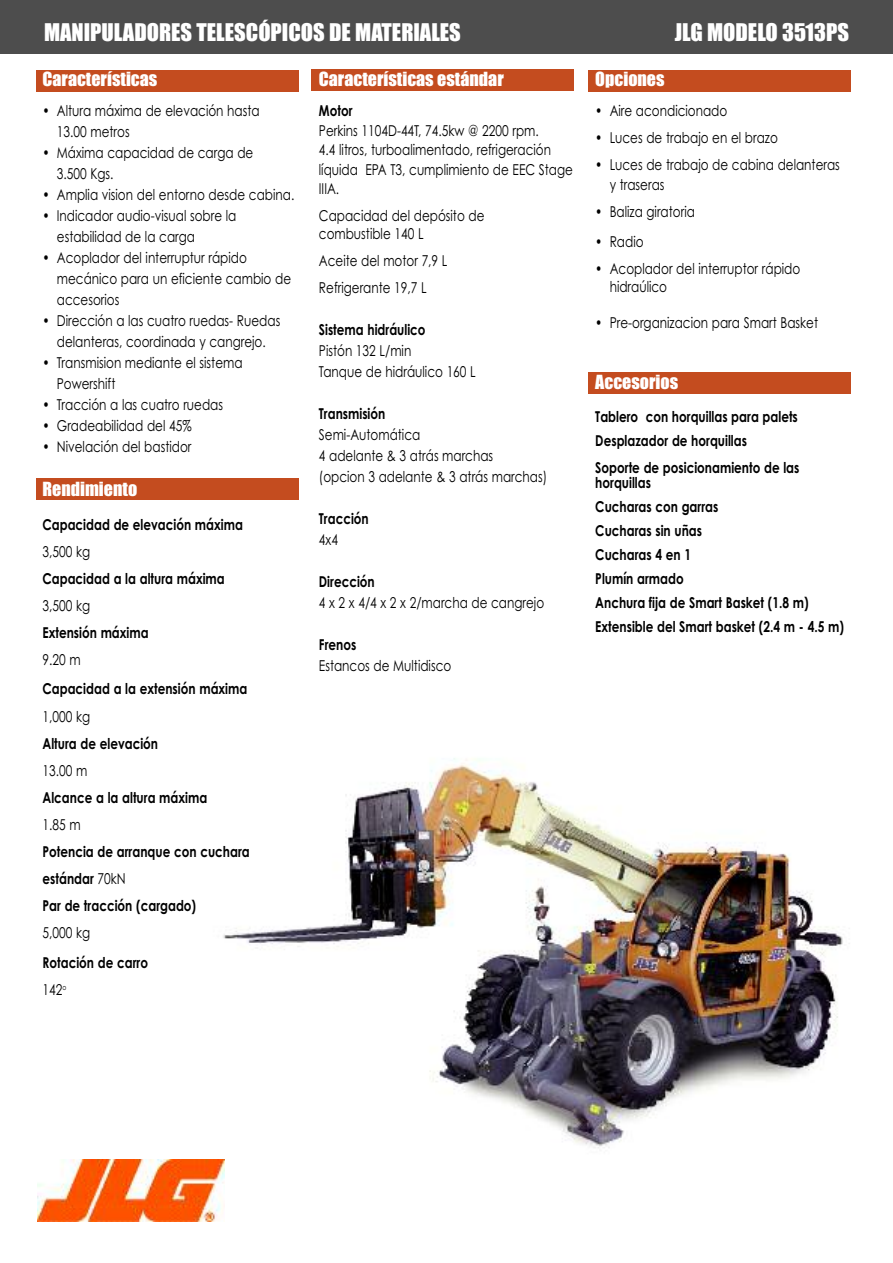
<style>
.page{position:relative;width:893px;height:1263px;background:#fff}
.page>*{position:absolute;margin:0;border:0;box-sizing:border-box;transform-origin:0 0}
.t1{font:22.5px "Impact";color:#fff}
.t2{font:18px "Impact";color:#fff}
.t3{font:15px/21px "Century Gothic";color:#000;scale:.8 1}
.t4{font:700 15px/24px "Century Gothic";color:#000;scale:.8 1}
.s1{font-weight:400}
</style>
<div class="page">
<div style="left:588px;top:372px;width:262px;height:21px;background:#c44c1f"></div>
<div style="left:588px;top:70px;width:262px;height:21px;background:#c44c1f"></div>
<div style="left:311px;top:69px;width:263px;height:22px;background:#c44c1f"></div>
<div style="left:36px;top:478px;width:263px;height:22px;background:#c44c1f"></div>
<div style="left:36px;top:70px;width:263px;height:21px;background:#c44c1f"></div>
<div style="left:0;top:0;width:893px;height:54px;background:#4d4d4d"></div>
<img style="left:223px;top:758px;width:627px;height:390px">
<img style="left:37px;top:1159px;width:188px;height:62px">
<h1 class="t1" style="left:44px;top:20px;width:418px">MANIPULADORES TELESCÓPICOS DE MATERIALES</h1>
<h1 class="t1" style="left:675px;top:20px;width:176px">JLG MODELO 3513PS</h1>
<p class="t2" style="left:43px;top:69px;width:116px">Características</p>
<p class="t3" style="left:57px;top:101px;width:255px;text-indent:-14px">• Altura máxima de elevación hasta<br>13.00 metros</p>
<p class="t3" style="left:57px;top:143px;width:247px;text-indent:-14px">• Máxima capacidad de carga de<br>3.500 Kgs.</p>
<p class="t3" style="left:43px;top:185px;width:316px">• Amplia vision del entorno desde cabina.</p>
<p class="t3" style="left:57px;top:206px;width:226px;text-indent:-14px">• Indicador audio-visual sobre la estabilidad de la carga</p>
<p class="t3" style="left:57px;top:248px;width:294px;text-indent:-14px">• Acoplador del interruptur rápido mecánico para un eficiente cambio de accesorios</p>
<p class="t3" style="left:43px;top:311px;width:299px;text-align:center">• Dirección a las cuatro ruedas- Ruedas delanteras, coordinada y cangrejo.</p>
<p class="t3" style="left:57px;top:353px;width:234px;text-indent:-14px">• Transmision mediante el sistema<br>Powershift</p>
<p class="t3" style="left:43px;top:395px;width:227px">• Tracción a las cuatro ruedas</p>
<p class="t3" style="left:43px;top:416px;width:188px">• Gradeabilidad del 45%</p>
<p class="t3" style="left:43px;top:437px;width:188px">• Nivelación del bastidor</p>
<p class="t2" style="left:43px;top:479px;width:96px">Rendimiento</p>
<p class="t4" style="left:43px;top:513px;width:252px">Capacidad de elevación máxima</p>
<p class="t3" style="left:43px;top:542px;width:61px">3,500 kg</p>
<p class="t4" style="left:43px;top:567px;width:229px">Capacidad a la altura máxima</p>
<p class="t3" style="left:43px;top:596px;width:61px">3,500 kg</p>
<p class="t4" style="left:43px;top:621px;width:134px">Extensión máxima</p>
<p class="t3" style="left:43px;top:650px;width:49px">9.20 m</p>
<p class="t4" style="left:43px;top:677px;width:258px">Capacidad a la extensión máxima</p>
<p class="t3" style="left:43px;top:707px;width:61px">1,000 kg</p>
<p class="t4" style="left:43px;top:732px;width:146px">Altura de elevación</p>
<p class="t3" style="left:43px;top:761px;width:58px">13.00 m</p>
<p class="t4" style="left:43px;top:786px;width:207px">Alcance a la altura máxima</p>
<p class="t3" style="left:43px;top:815px;width:49px">1.85 m</p>
<p class="t4" style="left:43px;top:839px;width:261px;line-height:27px">Potencia de arranque con cuchara estándar <span class="s1">70kN<br></span>Par de tracción (cargado)</p>
<p class="t3" style="left:43px;top:923px;width:61px">5,000 kg</p>
<p class="t4" style="left:43px;top:950px;width:133px;line-height:27px">Rotación de carro<br><span class="s1">142</span><sup>o</sup></p>
<p class="t2" style="left:319px;top:69px;width:186px">Características estándar</p>
<p class="t4" style="left:319px;top:99px;width:43px">Motor</p>
<p class="t3" style="left:319px;top:121px;width:319px;line-height:19.5px">Perkins 1104D-44T, 74.5kw @ 2200 rpm.<br>4.4 litros, turboalimentado, refrigeración líquida EPA T3, cumplimiento de EEC Stage<br>IIIA.</p>
<p class="t3" style="left:319px;top:207px;width:208px;line-height:18px">Capacidad del depósito de combustible 140 L</p>
<p class="t3" style="left:319px;top:248px;width:162px;line-height:27px">Aceite del motor 7,9 L<br>Refrigerante 19,7 L</p>
<p class="t4" style="left:319px;top:318px;width:135px">Sistema hidráulico</p>
<p class="t3" style="left:319px;top:341px;width:198px">Pistón 132 L/min<br>Tanque de hidráulico 160 L</p>
<p class="t4" style="left:319px;top:402px;width:85px">Transmisión</p>
<p class="t3" style="left:319px;top:425px;width:287px">Semi-Automática<br>4 adelante &amp; 3 atrás marchas<br>(opcion 3 adelante &amp; 3 atrás marchas)</p>
<p class="t4" style="left:319px;top:507px;width:64px">Tracción</p>
<p class="t3" style="left:319px;top:530px;width:25px">4x4</p>
<p class="t4" style="left:319px;top:570px;width:71px">Dirección</p>
<p class="t3" style="left:319px;top:593px;width:283px">4 x 2 x 4/4 x 2 x 2/marcha de cangrejo</p>
<p class="t4" style="left:319px;top:633px;width:48px">Frenos</p>
<p class="t3" style="left:319px;top:656px;width:167px">Estancos de Multidisco</p>
<p class="t2" style="left:595px;top:69px;width:71px">Opciones</p>
<p class="t3" style="left:595px;top:101px;width:167px">• Aire acondicionado</p>
<p class="t3" style="left:595px;top:128px;width:230px">• Luces de trabajo en el brazo</p>
<p class="t3" style="left:610px;top:155px;width:289px;line-height:19.5px;text-indent:-14px">• Luces de trabajo de cabina delanteras y traseras</p>
<p class="t3" style="left:595px;top:201px;width:126px">• Baliza giratoria</p>
<p class="t3" style="left:595px;top:231px;width:62px">• Radio</p>
<p class="t3" style="left:610px;top:260px;width:240px;line-height:18px;text-indent:-14px">• Acoplador del interruptor rápido hidraúlico</p>
<p class="t3" style="left:595px;top:312px;width:280px">• Pre-organizacion para Smart Basket</p>
<p class="t2" style="left:595px;top:372px;width:84px">Accesorios</p>
<p class="t4" style="left:595px;top:405px;width:255px">Tablero con horquillas para palets<br>Desplazador de horquillas</p>
<p class="t4" style="left:595px;top:461px;width:257px;line-height:15px">Soporte de posicionamiento de las horquillas</p>
<p class="t4" style="left:595px;top:495px;width:312px">Cucharas con garras<br>Cucharas sin uñas<br>Cucharas 4 en 1<br>Plumín armado<br>Anchura fija de Smart Basket (1.8 m)<br>Extensible del Smart basket (2.4 m - 4.5 m)</p>
</div>
